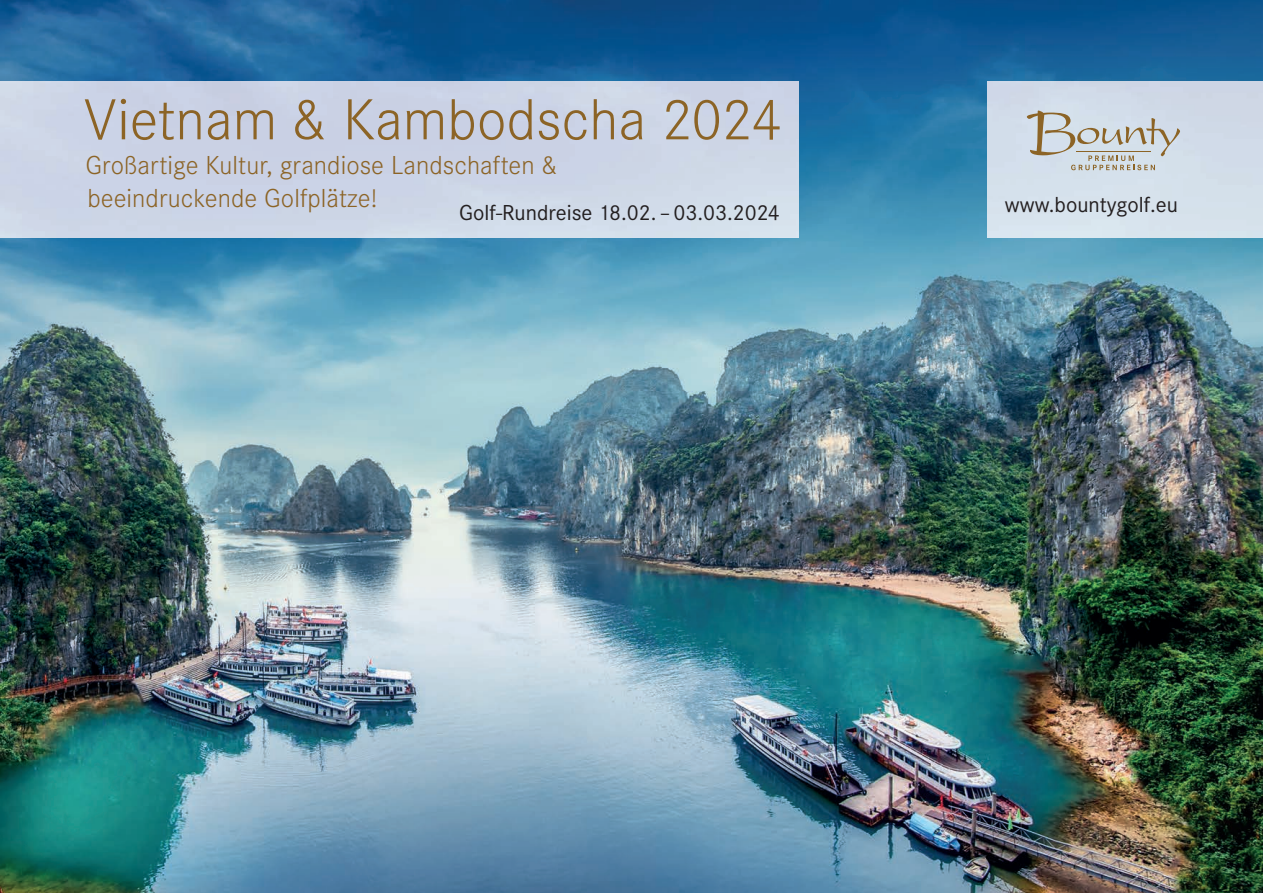
<style>
.page{position:relative;width:1263px;height:893px;background:#fff}
.page>*{position:absolute;margin:0;border:0;box-sizing:border-box;transform-origin:0 0}
.t1{font:300 60px "Corporate S";color:#8c6426}
.t2{font:300 27px/33px "Corporate S";letter-spacing:.005em;color:#8c6426}
.t3{font:22.5px "Corporate S";color:#231f20}
</style>
<div class="page">
<img style="left:0;top:0;width:1263px;height:893px">
<img style="left:0;top:82px;width:798px;height:156px">
<img style="left:988px;top:81px;width:275px;height:156px">
<svg style="left:1027px;top:111px;width:153px;height:59px;background:#c8cccc"></svg>
<hr style="left:1076px;top:151px;width:74px;height:1px;background:#8c6426">
<h1 class="t1" style="left:84px;top:86px;width:700px">Vietnam &amp; Kambodscha 2024</h1>
<p class="t2" style="left:86px;top:149px;width:474px">Großartige Kultur, grandiose Landschaften &amp; beeindruckende Golfplätze!</p>
<p class="t3" style="left:459px;top:200px;width:322px">Golf-Rundreise 18.02. – 03.03.2024</p>
<p class="t3" style="left:1005px;top:192px;width:175px">www.bountygolf.eu</p>
</div>
